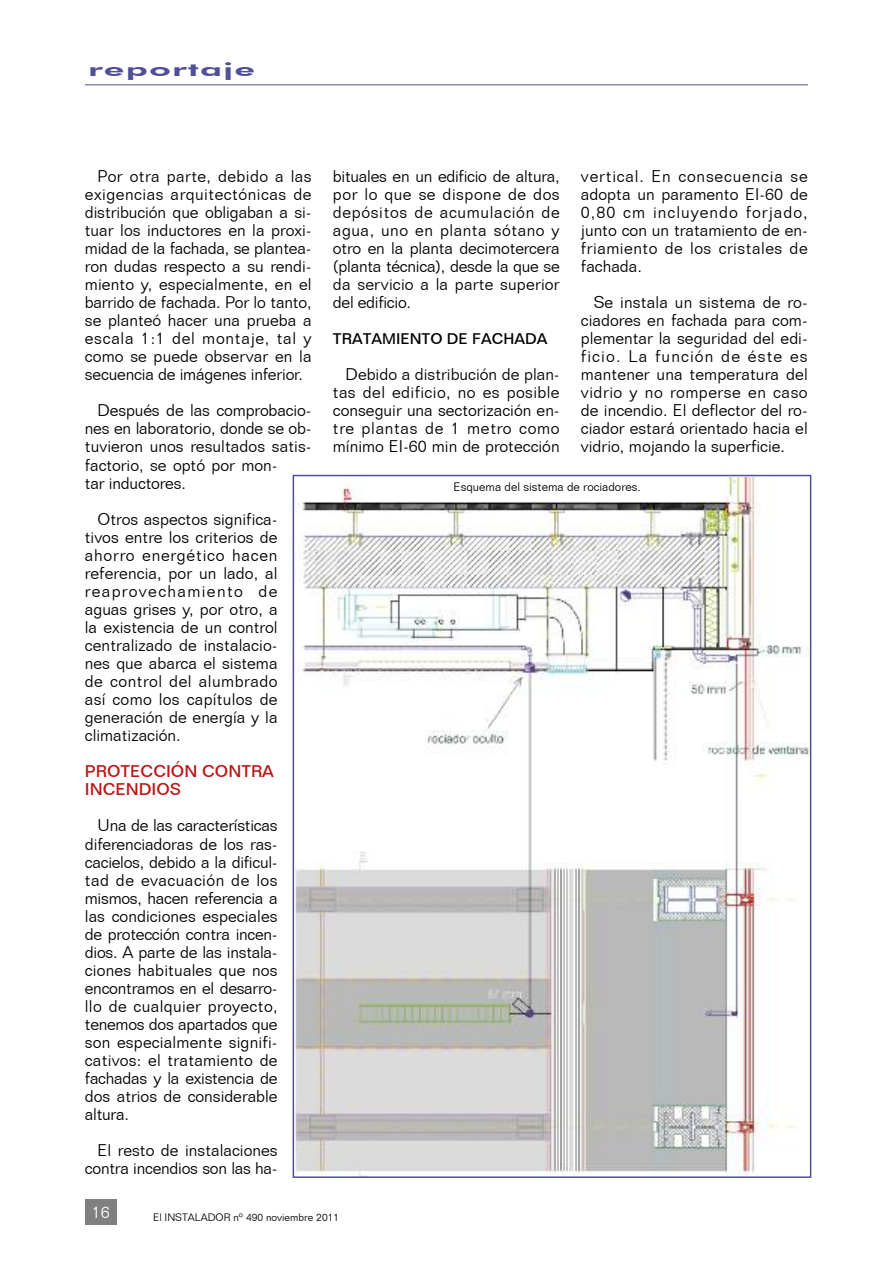
<style>
.page{position:relative;width:893px;height:1263px;background:#fff}
.page>*{position:absolute;margin:0;border:0;box-sizing:border-box;transform-origin:0 0}
.t1{font:800 18px "Futura BT";letter-spacing:.03em;color:#4f4f9a;scale:2 1}
.t2{font:300 16.5px/18px "Folio BT";color:#000;text-align:justify}
.t3{font:500 16.5px/18px "Folio BT";color:#ba1716}
.t4{font:300 16.5px "Folio BT";color:#fff}
.t5{font:500 15px "Folio BT";color:#000}
.t6{font:300 12px "Folio BT";color:#000}
.t7{font:300 10.5px "Folio BT";color:#000}
</style>
<div class="page">
<div style="left:85px;top:1199px;width:32px;height:26px;background:#808080"></div>
<hr style="left:85px;top:85px;width:723px;height:1px;background:#4f4f9a">
<img style="left:296px;top:478px;width:512px;height:697px">
<div style="left:293px;top:475px;width:518px;height:703px;border:2px solid #4f4f9a"></div>
<p class="t1" style="left:88px;top:59px;width:85px">reportaje</p>
<p class="t2" style="left:85px;top:167px;width:228px;text-indent:13px">Por otra parte, debido a las exigencias arquitectónicas de distribución que obligaban a si&shy;tuar los inductores en la proxi&shy;midad de la fachada, se plantea&shy;ron dudas respecto a su rendi&shy;miento y, especialmente, en el barrido de fachada. Por lo tanto, se planteó hacer una prueba a escala 1:1 del montaje, tal y como se puede observar en la secuencia de imágenes inferior.</p>
<p class="t2" style="left:85px;top:401px;width:228px;text-align:left;text-indent:13px">Después de las comprobacio&shy;nes en laboratorio, donde se ob&shy;tuvieron unos resultados satis&shy;factorio, se optó por mon-<br>tar inductores.</p>
<p class="t2" style="left:85px;top:510px;width:194px;text-indent:13px">Otros aspectos significa&shy;tivos entre los criterios de ahorro energético hacen referencia, por un lado, al reaprovechamiento de aguas grises y, por otro, a la existencia de un control centralizado de instalacio&shy;nes que abarca el sistema de control del alumbrado así como los capítulos de generación de energía y la climatización.</p>
<p class="t3" style="left:85px;top:762px;width:191px">PROTECCIÓN CONTRA<br>INCENDIOS</p>
<p class="t2" style="left:85px;top:816px;width:194px;text-indent:13px">Una de las características diferenciadoras de los ras&shy;cacielos, debido a la dificul&shy;tad de evacuación de los mismos, hacen referencia a las condiciones especiales de protección contra incen&shy;dios. A parte de las instala&shy;ciones habituales que nos encontramos en el desarro&shy;llo de cualquier proyecto, tenemos dos apartados que son especialmente signifi&shy;cativos: el tratamiento de fachadas y la existencia de dos atrios de considerable altura.</p>
<p class="t2" style="left:85px;top:1141px;width:194px;text-align:right">El resto de instalaciones contra incendios son las ha-</p>
<p class="t2" style="left:333px;top:167px;width:228px">bituales en un edificio de altura, por lo que se dispone de dos depósitos de acumulación de agua, uno en planta sótano y otro en la planta decimotercera (planta técnica), desde la que se da servicio a la parte superior del edificio.</p>
<p class="t5" style="left:333px;top:330px;width:216px">TRATAMIENTO DE FACHADA</p>
<p class="t2" style="left:333px;top:365px;width:228px;text-indent:13px">Debido a distribución de plan&shy;tas del edificio, no es posible conseguir una sectorización en&shy;tre plantas de 1 metro como mínimo EI-60 min de protección</p>
<p class="t2" style="left:581px;top:167px;width:228px">vertical. En consecuencia se adopta un paramento EI-60 de 0,80 cm incluyendo forjado, junto con un tratamiento de en&shy;friamiento de los cristales de fachada.</p>
<p class="t2" style="left:581px;top:293px;width:228px;text-indent:13px">Se instala un sistema de ro&shy;ciadores en fachada para com&shy;plementar la seguridad del edi&shy;ficio. La función de éste es mantener una temperatura del vidrio y no romperse en caso de incendio. El deflector del ro&shy;ciador estará orientado hacia el vidrio, mojando la superficie.</p>
<p class="t6" style="left:453px;top:479px;width:189px">Esquema del sistema de rociadores.</p>
<p class="t4" style="left:92px;top:1202px;width:20px">16</p>
<p class="t7" style="left:153px;top:1211px;width:188px">El INSTALADOR nº 490 noviembre 2011</p>
</div>
